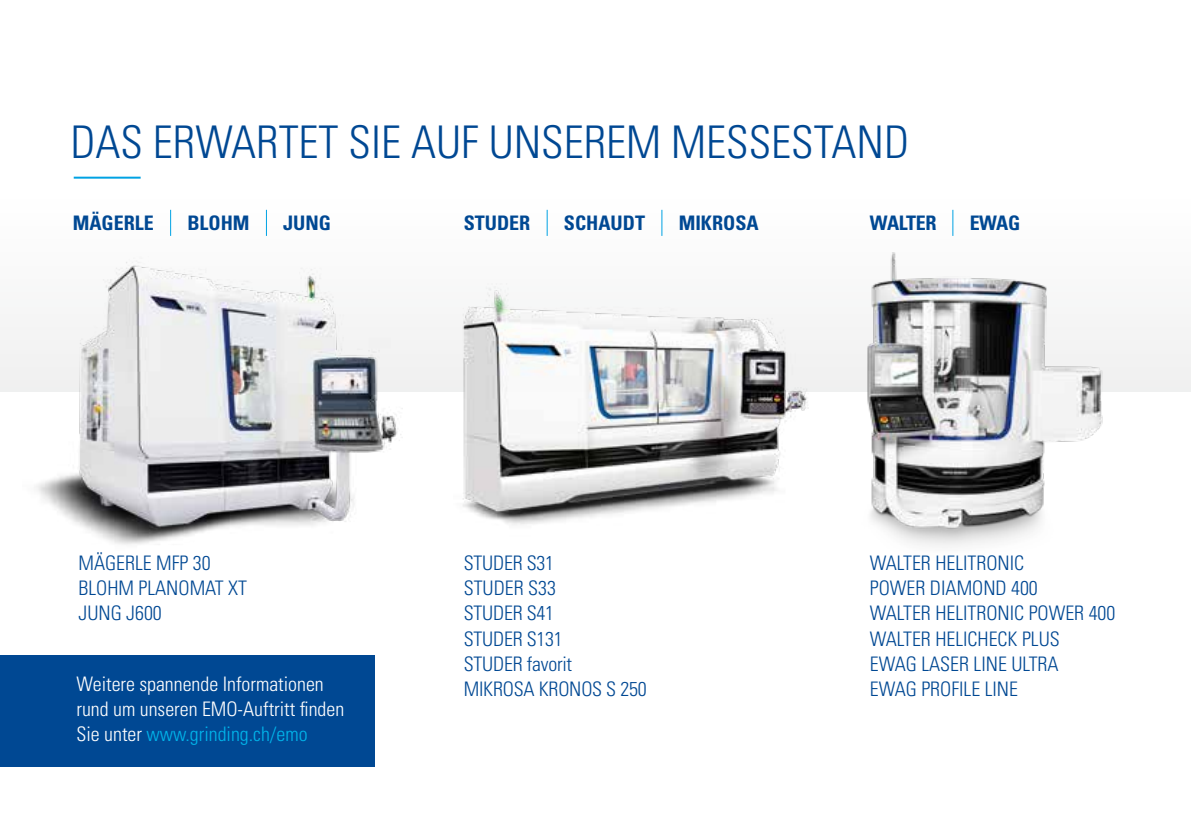
<style>
.page{position:relative;width:1191px;height:840px;background:#fff}
.page>*{position:absolute;margin:0;border:0;box-sizing:border-box;transform-origin:0 0}
.t1{font:300 condensed 45px "Univers LT Std";color:#004893}
.t2{font:300 condensed 20px/25px "Univers LT Std";color:#004893}
.t3{font:300 condensed 20px/25px "Univers LT Std";color:#fff}
.t4{font:700 condensed 20px "Univers LT Std";color:#004893}
.s1{color:#00b4ea}
</style>
<div class="page">
<img style="left:453px;top:215px;width:360px;height:310px">
<img style="left:23px;top:260px;width:389px;height:285px">
<img style="left:848px;top:232px;width:273px;height:314px">
<svg style="left:170px;top:210px;width:1px;height:26px"></svg>
<svg style="left:266px;top:210px;width:1px;height:26px"></svg>
<svg style="left:547px;top:210px;width:1px;height:26px"></svg>
<svg style="left:661px;top:210px;width:1px;height:26px"></svg>
<svg style="left:952px;top:210px;width:1px;height:26px"></svg>
<hr style="left:74px;top:176px;width:67px;height:2px;background:#00a2e3">
<div style="left:0;top:654px;width:374px;height:111px;background:#004893"></div>
<h1 class="t1" style="left:70px;top:115px;width:840px">DAS ERWARTET SIE AUF UNSEREM MESSESTAND</h1>
<p class="t4" style="left:73px;top:210px;width:83px">MÄGERLE</p>
<p class="t4" style="left:187px;top:210px;width:64px">BLOHM</p>
<p class="t4" style="left:283px;top:210px;width:49px">JUNG</p>
<p class="t4" style="left:463px;top:210px;width:68px">STUDER</p>
<p class="t4" style="left:564px;top:210px;width:83px">SCHAUDT</p>
<p class="t4" style="left:678px;top:210px;width:82px">MIKROSA</p>
<p class="t4" style="left:870px;top:210px;width:68px">WALTER</p>
<p class="t4" style="left:969px;top:210px;width:52px">EWAG</p>
<p class="t2" style="left:78px;top:550px;width:170px">MÄGERLE MFP 30<br>BLOHM PLANOMAT XT<br>JUNG J600</p>
<p class="t3" style="left:76px;top:671px;width:269px">Weitere spannende Informationen rund um unseren EMO-Auftritt finden<br>Sie unter <span class="s1">www.grinding.ch/emo</span></p>
<p class="t2" style="left:463px;top:550px;width:184px">STUDER S31<br>STUDER S33<br>STUDER S41<br>STUDER S131<br>STUDER favorit<br>MIKROSA KRONOS S 250</p>
<p class="t2" style="left:870px;top:550px;width:247px">WALTER HELITRONIC<br>POWER DIAMOND 400<br>WALTER HELITRONIC POWER 400<br>WALTER HELICHECK PLUS<br>EWAG LASER LINE ULTRA<br>EWAG PROFILE LINE</p>
</div>
